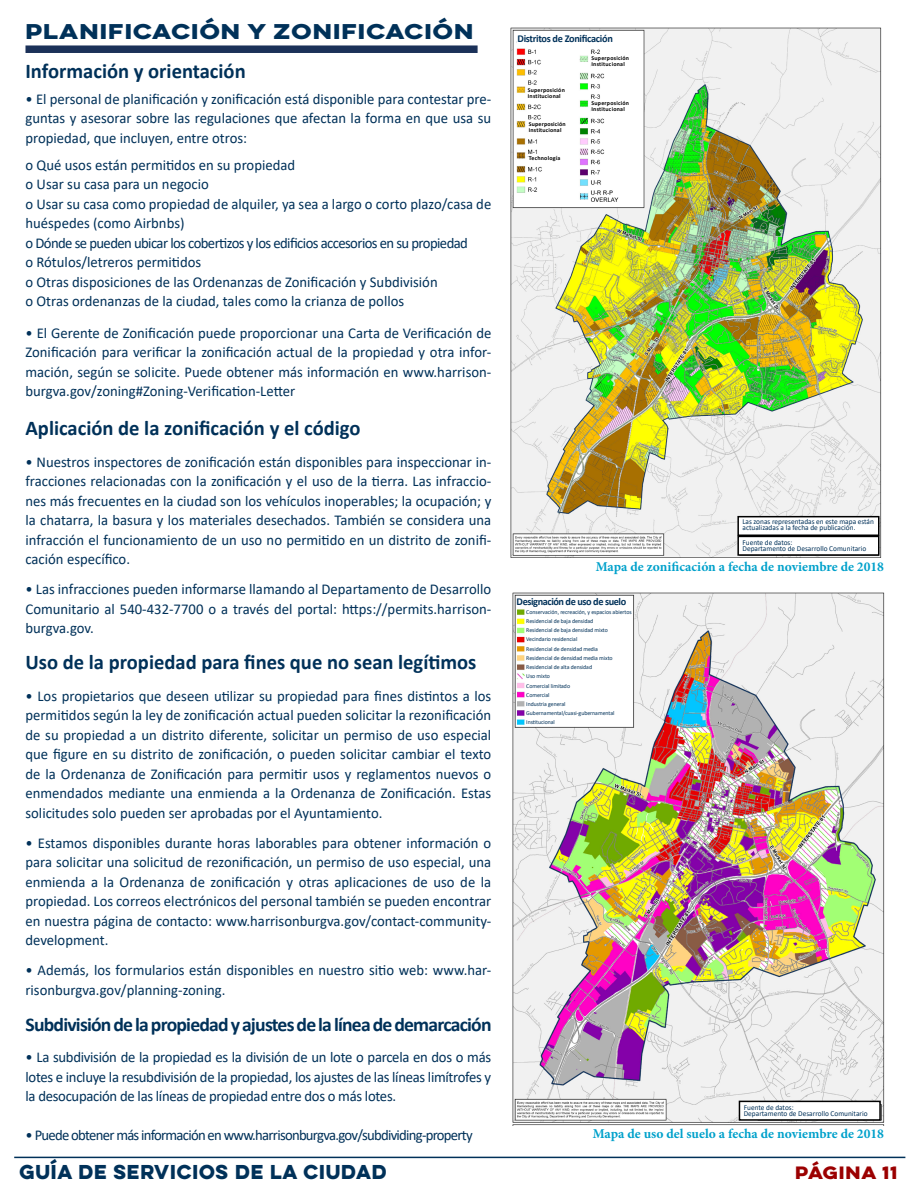
<style>
.page{position:relative;width:918px;height:1188px;background:#fff}
.page>*{position:absolute;margin:0;border:0;box-sizing:border-box;transform-origin:0 0}
.t1{font:700 21px "Calibri";color:#003159}
.t2{font:700 19.5px "Calibri";letter-spacing:-.04em;color:#003159}
.t3{font:700 19.2px "Lulo Clean W01 One";letter-spacing:-.18em;color:#003159;scale:1.2 1}
.t4{font:700 18px "Lulo Clean W01 One";letter-spacing:-.18em;color:#003159}
.t5{font:700 16.05px "Lulo Clean W01 One";letter-spacing:-.18em;color:#9b0001;scale:1.12 1}
.t6{font:15px/19.5px "Calibri";color:#003159;text-align:justify}
.t7{font:15px "Calibri";letter-spacing:-.05em;color:#003159}
.t8{font:15px "Calibri";letter-spacing:-.04em;color:#003159}
.t9{font:700 13.5px "Minion Pro";color:#00a1cb}
.t10{font:700 10.5px "Calibri";letter-spacing:-.04em;color:#003159}
.t11{font:7.5px "Calibri";color:#003159}
.t12{font:6px "Calibri";letter-spacing:-.01em;color:#003159}
.t13{font:700 6px "Calibri";letter-spacing:.04em;color:#000}
</style>
<div class="page">
<hr style="left:14px;top:1157px;width:891px;height:1px;background:#003159">
<div style="left:26px;top:45px;width:452px;height:8px;background:#1b3159;border:2px solid #1b3159"></div>
<img style="left:510px;top:27px;width:372px;height:531px">
<img style="left:512px;top:592px;width:373px;height:533px">
<div style="left:528px;top:86px;width:48px;height:14px;background:#fff"></div>
<div style="left:518px;top:34px;width:73px;height:13px;background:#fff"></div>
<div style="left:737px;top:516px;width:143px;height:20px;background:#fff;border:2px solid #000"></div>
<div style="left:737px;top:536px;width:143px;height:20px;background:#fff;border:2px solid #000"></div>
<div style="left:526px;top:609px;width:106px;height:117px;background:#fff"></div>
<div style="left:517px;top:597px;width:111px;height:10px;background:#fff"></div>
<div style="left:739px;top:1101px;width:142px;height:20px;background:#fff;border:2px solid #000"></div>
<div style="left:528px;top:121px;width:48px;height:15px;background:#fff"></div>
<div style="left:528px;top:155px;width:48px;height:9px;background:#fff"></div>
<div style="left:591px;top:56px;width:48px;height:14px;background:#fff"></div>
<div style="left:591px;top:100px;width:48px;height:14px;background:#fff"></div>
<p class="t3" style="left:26px;top:18px;width:379px">PLANIFICACIÓN Y ZONIFICACIÓN</p>
<p class="t1" style="left:26px;top:56px;width:222px">Información y orientación</p>
<p class="t6" style="left:26px;top:88px;width:467px">• El personal de planificación y zonificación está disponible para contestar pre&shy;guntas y asesorar sobre las regulaciones que afectan la forma en que usa su propiedad, que incluyen, entre otros:</p>
<p class="t6" style="left:26px;top:154px;width:271px">o Qué usos están permitidos en su propiedad</p>
<p class="t6" style="left:26px;top:174px;width:185px">o Usar su casa para un negocio</p>
<p class="t6" style="left:26px;top:193px;width:467px">o Usar su casa como propiedad de alquiler, ya sea a largo o corto plazo/casa de huéspedes (como Airbnbs)</p>
<p class="t8" style="left:26px;top:232px;width:444px">o Dónde se pueden ubicar los cobertizos y los edificios accesorios en su propiedad</p>
<p class="t6" style="left:26px;top:252px;width:177px">o Rótulos/letreros permitidos</p>
<p class="t6" style="left:26px;top:271px;width:414px">o Otras disposiciones de las Ordenanzas de Zonificación y Subdivisión</p>
<p class="t6" style="left:26px;top:291px;width:380px">o Otras ordenanzas de la ciudad, tales como la crianza de pollos</p>
<p class="t6" style="left:26px;top:322px;width:467px">• El Gerente de Zonificación puede proporcionar una Carta de Verificación de Zonificación para verificar la zonificación actual de la propiedad y otra infor&shy;mación, según se solicite. Puede obtener más información en www.harrison&shy;burgva.gov/zoning#Zoning-Verification-Letter</p>
<p class="t1" style="left:26px;top:413px;width:336px">Aplicación de la zonificación y el código</p>
<p class="t6" style="left:26px;top:451px;width:467px">• Nuestros inspectores de zonificación están disponibles para inspeccionar in&shy;fracciones relacionadas con la zonificación y el uso de la tierra. Las infraccio&shy;nes más frecuentes en la ciudad son los vehículos inoperables; la ocupación; y la chatarra, la basura y los materiales desechados. También se considera una infracción el funcionamiento de un uso no permitido en un distrito de zonifi&shy;cación específico.</p>
<p class="t6" style="left:26px;top:579px;width:467px">• Las infracciones pueden informarse llamando al Departamento de Desarrollo Comunitario al 540-432-7700 o a través del portal: https://permits.harrison&shy;burgva.gov.</p>
<p class="t1" style="left:26px;top:647px;width:453px">Uso de la propiedad para fines que no sean legítimos</p>
<p class="t6" style="left:26px;top:685px;width:467px">• Los propietarios que deseen utilizar su propiedad para fines distintos a los permitidos según la ley de zonificación actual pueden solicitar la rezonificación de su propiedad a un distrito diferente, solicitar un permiso de uso especial que figure en su distrito de zonificación, o pueden solicitar cambiar el texto de la Ordenanza de Zonificación para permitir usos y reglamentos nuevos o enmendados mediante una enmienda a la Ordenanza de Zonificación. Estas solicitudes solo pueden ser aprobadas por el Ayuntamiento.</p>
<p class="t6" style="left:26px;top:832px;width:467px">• Estamos disponibles durante horas laborables para obtener información o para solicitar una solicitud de rezonificación, un permiso de uso especial, una enmienda a la Ordenanza de zonificación y otras aplicaciones de uso de la propiedad. Los correos electrónicos del personal también se pueden encontrar en nuestra página de contacto: www.harrisonburgva.gov/contact-community&shy;development.</p>
<p class="t6" style="left:26px;top:960px;width:467px">• Además, los formularios están disponibles en nuestro sitio web: www.har&shy;risonburgva.gov/planning-zoning.</p>
<p class="t2" style="left:26px;top:1010px;width:468px">Subdivisión de la propiedad y ajustes de la línea de demarcación</p>
<p class="t6" style="left:26px;top:1047px;width:467px">• La subdivisión de la propiedad es la división de un lote o parcela en dos o más lotes e incluye la resubdivisión de la propiedad, los ajustes de las líneas limítrofes y la desocupación de las líneas de propiedad entre dos o más lotes.</p>
<p class="t7" style="left:26px;top:1125px;width:449px">• Puede obtener más información en www.harrisonburgva.gov/subdividing-property</p>
<p class="t4" style="left:20px;top:1159px;width:373px">GUÍA DE SERVICIOS DE LA CIUDAD</p>
<p class="t10" style="left:518px;top:31px;width:97px">Distritos de Zonificación</p>
<p class="t13" style="left:528px;top:86px;width:38px">Superposición</p>
<p class="t13" style="left:528px;top:92px;width:34px">Institucional</p>
<p class="t13" style="left:529px;top:120px;width:38px">Superposición</p>
<p class="t13" style="left:529px;top:126px;width:34px">Institucional</p>
<p class="t13" style="left:529px;top:153px;width:33px">Technología</p>
<p class="t13" style="left:591px;top:54px;width:39px">Superposición</p>
<p class="t13" style="left:591px;top:60px;width:35px">Institucional</p>
<p class="t13" style="left:591px;top:98px;width:39px">Superposición</p>
<p class="t13" style="left:591px;top:104px;width:35px">Institucional</p>
<p class="t11" style="left:742px;top:517px;width:133px">Las zonas representadas en este mapa están</p>
<p class="t11" style="left:742px;top:523px;width:115px">actualizadas a la fecha de publicación.</p>
<p class="t11" style="left:742px;top:537px;width:51px">Fuente de datos:</p>
<p class="t11" style="left:742px;top:543px;width:125px">Departamento de Desarrollo Comunitario</p>
<p class="t9" style="left:596px;top:557px;width:290px">Mapa de zonificación a fecha de noviembre de 2018</p>
<p class="t10" style="left:517px;top:595px;width:111px">Designación de uso de suelo</p>
<p class="t12" style="left:526px;top:608px;width:107px">Conservación, recreación, y espacios abiertos</p>
<p class="t12" style="left:526px;top:617px;width:69px">Residencial de baja densidad</p>
<p class="t12" style="left:526px;top:626px;width:83px">Residencial de baja densidad mixto</p>
<p class="t12" style="left:526px;top:635px;width:53px">Vecindario residencial</p>
<p class="t12" style="left:526px;top:644px;width:73px">Residencial de densidad media</p>
<p class="t12" style="left:526px;top:654px;width:88px">Residencial de densidad media mixto</p>
<p class="t12" style="left:526px;top:663px;width:67px">Residencial de alta densidad</p>
<p class="t12" style="left:526px;top:672px;width:25px">Uso mixto</p>
<p class="t12" style="left:526px;top:682px;width:45px">Comercial limitado</p>
<p class="t12" style="left:526px;top:691px;width:25px">Comercial</p>
<p class="t12" style="left:526px;top:700px;width:41px">Industria general</p>
<p class="t12" style="left:526px;top:709px;width:90px">Gubernamental/cuasi-gubernamental</p>
<p class="t12" style="left:526px;top:718px;width:30px">Institucional</p>
<p class="t11" style="left:744px;top:1102px;width:51px">Fuente de datos:</p>
<p class="t11" style="left:744px;top:1108px;width:125px">Departamento de Desarrollo Comunitario</p>
<p class="t9" style="left:593px;top:1125px;width:293px">Mapa de uso del suelo a fecha de noviembre de 2018</p>
<p class="t5" style="left:795px;top:1161px;width:96px">PÁGINA 11</p>
</div>
